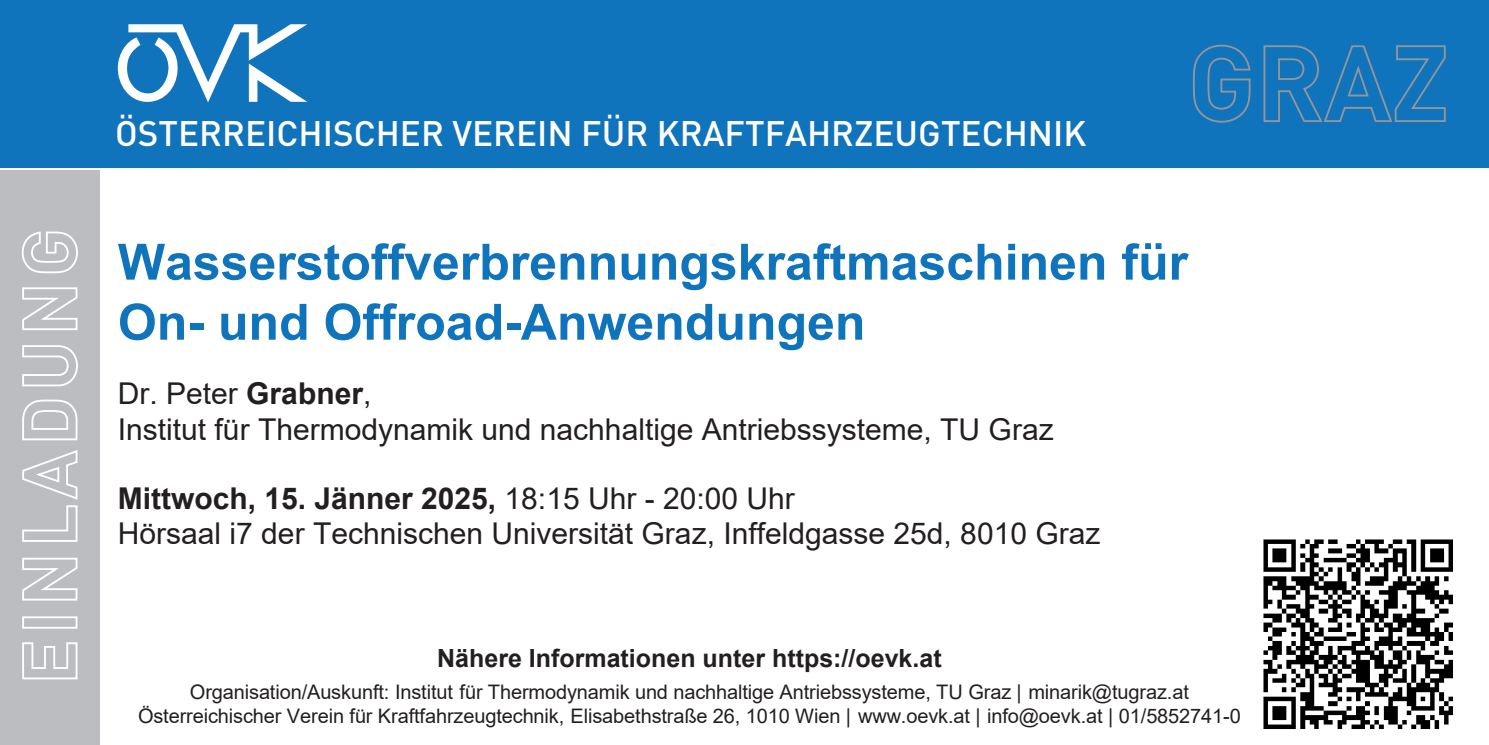
<style>
.page{position:relative;width:1489px;height:745px;background:#fff}
.page>*{position:absolute;margin:0;border:0;box-sizing:border-box;transform-origin:0 0}
.t1{font:700 50px/60px "Arial";color:#1074bc}
.t2{font:500 35px "DIN";color:#fff}
.t3{font:30px/36px "Arial";color:#231f20}
.t4{font:700 25px "Arial";color:#231f20}
.t5{font:20px/24px "Arial";letter-spacing:-.005em;color:#231f20;text-align:center}
.s1{font-weight:700}
</style>
<div class="page">
<div style="left:0;top:0;width:1488px;height:168px;background:#1074bc"></div>
<svg style="left:117px;top:24px;width:190px;height:79px"></svg>
<svg style="left:1192px;top:44px;width:59px;height:79px"></svg>
<svg style="left:1263px;top:45px;width:183px;height:77px"></svg>
<div style="left:0;top:170px;width:99px;height:574px;background:#bcbdc0"></div>
<svg style="left:22px;top:642px;width:56px;height:38px"></svg>
<div style="left:22px;top:616px;width:55px;height:12px;border:2px solid #fff"></div>
<svg style="left:22px;top:557px;width:56px;height:44px"></svg>
<svg style="left:22px;top:450px;width:56px;height:92px"></svg>
<svg style="left:22px;top:399px;width:56px;height:42px"></svg>
<svg style="left:22px;top:345px;width:56px;height:42px"></svg>
<svg style="left:22px;top:287px;width:56px;height:43px"></svg>
<svg style="left:21px;top:231px;width:57px;height:43px"></svg>
<img style="left:1263px;top:539px;width:190px;height:190px">
<h2 class="t2" style="left:115px;top:111px;width:972px">ÖSTERREICHISCHER VEREIN FÜR KRAFTFAHRZEUGTECHNIK</h2>
<h1 class="t1" style="left:118px;top:232px;width:1071px">Wasserstoffverbrennungskraftmaschinen für<br>On- und Offroad-Anwendungen</h1>
<h3 class="t3" style="left:118px;top:375px;width:937px">Dr. Peter <span class="s1">Grabner</span>,<br>Institut für Thermodynamik und nachhaltige Antriebssysteme, TU Graz</h3>
<h3 class="t3" style="left:118px;top:480px;width:984px;line-height:35.2px"><span class="s1">Mittwoch, 15. Jänner 2025,</span> 18:15 Uhr - 20:00 Uhr<br>Hörsaal i7 der Technischen Universität Graz, Inffeldgasse 25d, 8010 Graz</h3>
<p class="t4" style="left:437px;top:640px;width:506px">Nähere Informationen unter https://oevk.at</p>
<p class="t5" style="left:138px;top:679px;width:1104px">Organisation/Auskunft: Institut für Thermodynamik und nachhaltige Antriebssysteme, TU Graz | minarik@tugraz.at<br>Österreichischer Verein für Kraftfahrzeugtechnik, Elisabethstraße 26, 1010 Wien | www.oevk.at | info@oevk.at | 01/5852741-0</p>
</div>
